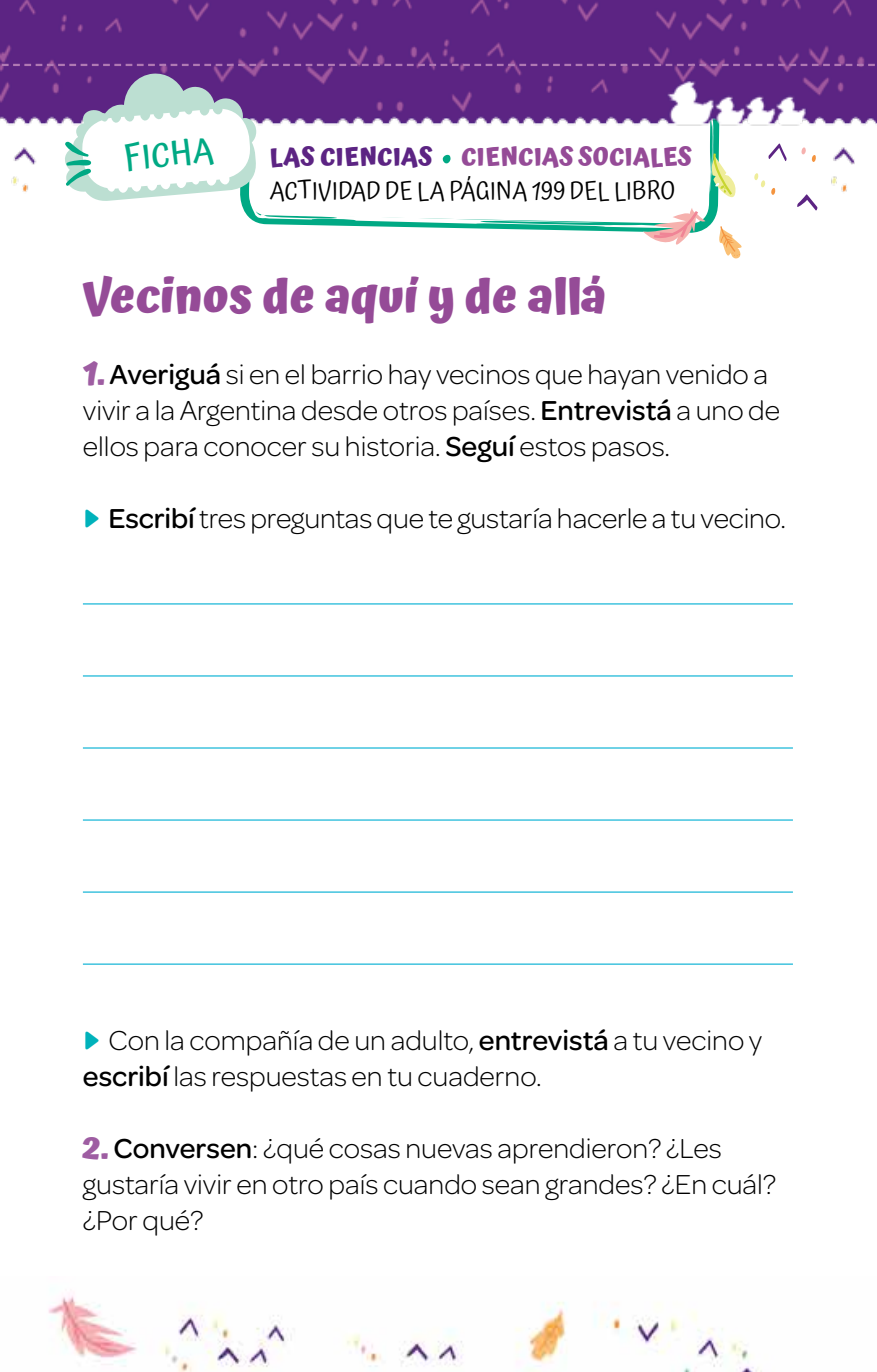
<style>
.page{position:relative;width:877px;height:1372px;background:#fff}
.page>*{position:absolute;margin:0;border:0;box-sizing:border-box;transform-origin:0 0}
.t1{font:700 47.25px "Atma";color:#954b97}
.t2{font:500 33.75px "Atma";color:#00a984}
.t3{font:300 29.25px/36px "Omnes";color:#000}
.t4{font:24.75px/33.8px "Atma";letter-spacing:.01em;color:#000}
.s1{font-weight:700;color:#5c2483}
.s2{font-weight:700;color:#954b97}
.s3{font-family:"Atma";font-weight:700;font-size:32.85px;color:#9e5da2}
.s4{font-weight:500}
</style>
<div class="page">
<svg style="left:236px;top:604px;width:489px;height:361px"></svg>
<img style="left:0;top:0;width:877px;height:211px">
<img style="left:48px;top:1295px;width:714px;height:76px">
<svg style="left:64px;top:73px;width:680px;height:186px"></svg>
<hr style="left:83px;top:603px;width:710px;height:1px;background:#00afd3">
<hr style="left:83px;top:675px;width:710px;height:1px;background:#00afd3">
<hr style="left:83px;top:747px;width:710px;height:1px;background:#00afd3">
<hr style="left:83px;top:819px;width:710px;height:1px;background:#00afd3">
<hr style="left:83px;top:891px;width:710px;height:1px;background:#00afd3">
<hr style="left:83px;top:963px;width:710px;height:1px;background:#00afd3">
<svg style="left:0;top:64px;width:877px;height:2px;background:#9058a0"></svg>
<p class="t2" style="left:122px;top:135px;width:91px;rotate:-5deg">FICHA</p>
<p class="t4" style="left:269px;top:141px;width:424px"><span class="s1">LAS CIENCIAS</span> <span class="s2">CIENCIAS SOCIALES<br></span>ACTIVIDAD DE LA PÁGINA 199 DEL LIBRO</p>
<h1 class="t1" style="left:83px;top:268px;width:525px">Vecinos de aquí y de allá</h1>
<p class="t3" style="left:83px;top:355px;width:699px"><span class="s3">1.</span> <span class="s4">Averiguá</span> si en el barrio hay vecinos que hayan venido a vivir a la Argentina desde otros países. <span class="s4">Entrevistá</span> a uno de ellos para conocer su historia. <span class="s4">Seguí</span> estos pasos.</p>
<p class="t3" style="left:108px;top:499px;width:679px"><span class="s4">Escribí</span> tres preguntas que te gustaría hacerle a tu vecino.</p>
<p class="t3" style="left:83px;top:1021px;width:681px;text-indent:26px">Con la compañía de un adulto, <span class="s4">entrevistá</span> a tu vecino y <span class="s4">escribí</span> las respuestas en tu cuaderno.</p>
<p class="t3" style="left:83px;top:1129px;width:695px"><span class="s3">2.</span> <span class="s4">Conversen</span>: ¿qué cosas nuevas aprendieron? ¿Les gustaría vivir en otro país cuando sean grandes? ¿En cuál? ¿Por qué?</p>
</div>
